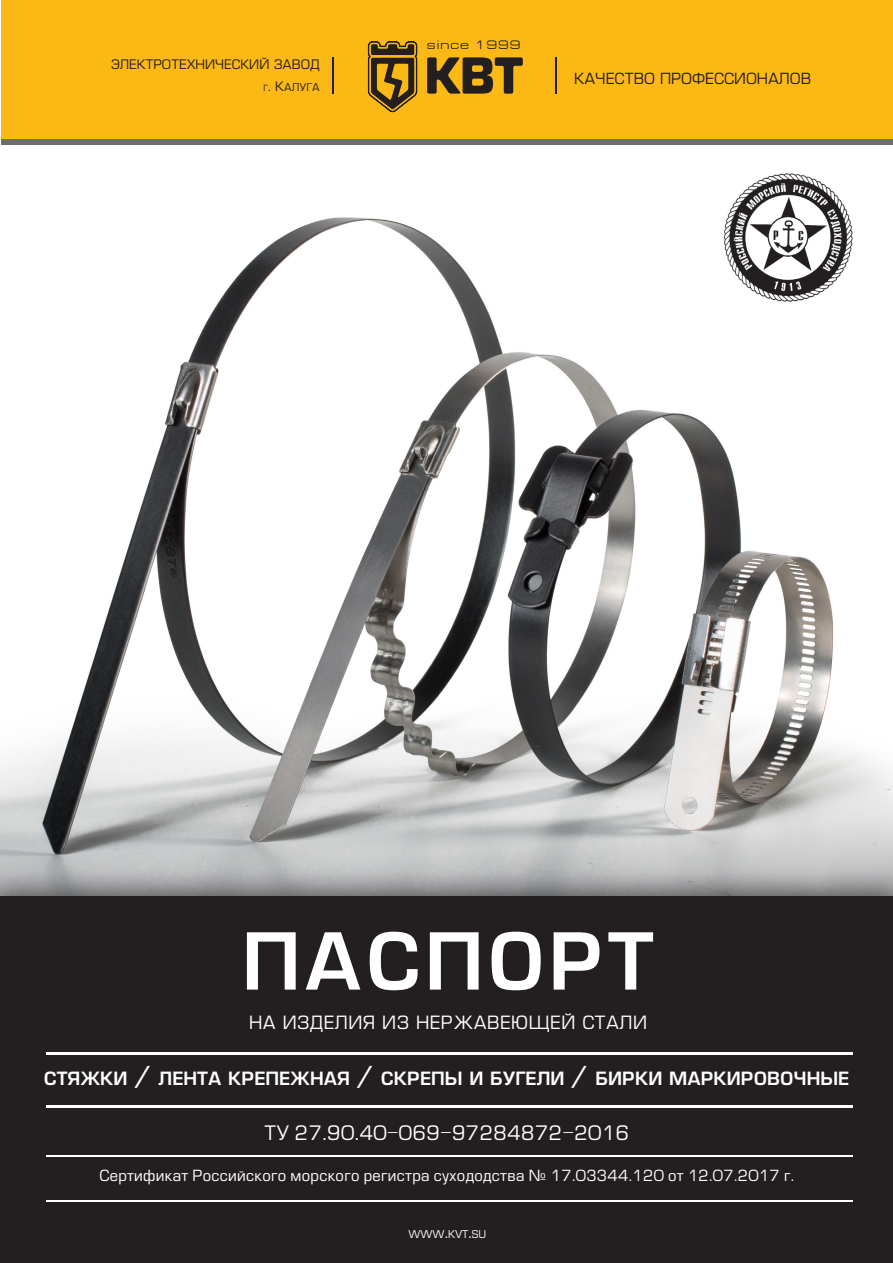
<style>
.page{position:relative;width:893px;height:1263px;background:#fff}
.page>*{position:absolute;margin:0;border:0;box-sizing:border-box;transform-origin:0 0}
.t1{font:76.5px "Europe Demi";letter-spacing:.05em;color:#fff}
.t2{font:19.5px "Europe";letter-spacing:.02em;color:#fff}
.t3{font:17.85px "Europe Demi";color:#fff}
.t4{font:17.85px "Europe";letter-spacing:.03em;color:#fff}
.t5{font:15px "Europe";letter-spacing:.02em;color:#fff}
.t6{font:15px "Europe";color:#231f20}
.t7{font:12.9px "Europe";color:#231f20}
.t8{font:12.3px "Europe Ext";letter-spacing:.08em;color:#231f20}
.t9{font:10.5px "Europe";color:#fff}
.t10{font:10.5px "Europe";color:#231f20}
.s1{font-size:8.4px}
.s2{font-size:12px}
.s3{font-size:12.9px}
.s4{font-size:25.5px}
.s5{font-size:15px}
</style>
<div class="page">
<svg style="left:1px;top:138px;width:892px;height:7px;background:#807762"></svg>
<div style="left:1px;top:0;width:892px;height:138px;background:#fcb814"></div>
<hr style="left:332px;top:57px;width:2px;height:37px;background:#231f20">
<svg style="left:427px;top:57px;width:96px;height:37px"></svg>
<svg style="left:368px;top:41px;width:49px;height:71px"></svg>
<hr style="left:555px;top:57px;width:2px;height:37px;background:#231f20">
<img style="left:0;top:217px;width:893px;height:651px">
<div style="left:0;top:868px;width:893px;height:395px;background:#231f20;opacity:.56"></div>
<div style="left:0;top:897px;width:893px;height:366px;background:#231f20"></div>
<hr style="left:47px;top:1052px;width:806px;height:2px;background:#fff">
<hr style="left:47px;top:1105px;width:806px;height:2px;background:#fff">
<hr style="left:47px;top:1155px;width:806px;height:1px;background:#fff">
<hr style="left:47px;top:1200px;width:806px;height:1px;background:#fff">
<img style="left:722px;top:173px;width:131px;height:129px">
<p class="t7" style="left:111px;top:57px;width:210px">ЭЛЕКТРОТЕХНИЧЕСКИЙ ЗАВОД</p>
<p class="t10" style="left:264px;top:82px;width:57px"><span class="s1">Г</span><span class="s2">.</span> <span class="s3">К</span>АЛУГА</p>
<p class="t8" style="left:427px;top:38px;width:95px">since 1999</p>
<p class="t6" style="left:574px;top:70px;width:239px">КАЧЕСТВО ПРОФЕССИОНАЛОВ</p>
<p class="t1" style="left:242px;top:916px;width:414px">ПАСПОРТ</p>
<p class="t4" style="left:249px;top:1012px;width:399px">НА ИЗДЕЛИЯ ИЗ НЕРЖАВЕЮЩЕЙ СТАЛИ</p>
<p class="t3" style="left:44px;top:1068px;width:807px">стяжки <span class="s4">/</span> лента крепежная <span class="s4">/</span> скрепы и бугели <span class="s4">/</span> бирки маркировочные</p>
<p class="t2" style="left:264px;top:1121px;width:366px">ТУ 27.90.40-069-97284872-2016</p>
<p class="t5" style="left:99px;top:1167px;width:696px">Сертификат Российского морского регистра сухододства № 17.03344.120 от 12.07.2017 г.</p>
<p class="t9" style="left:408px;top:1228px;width:79px">WWW<span class="s5">.</span>KVT<span class="s5">.</span>SU</p>
</div>
